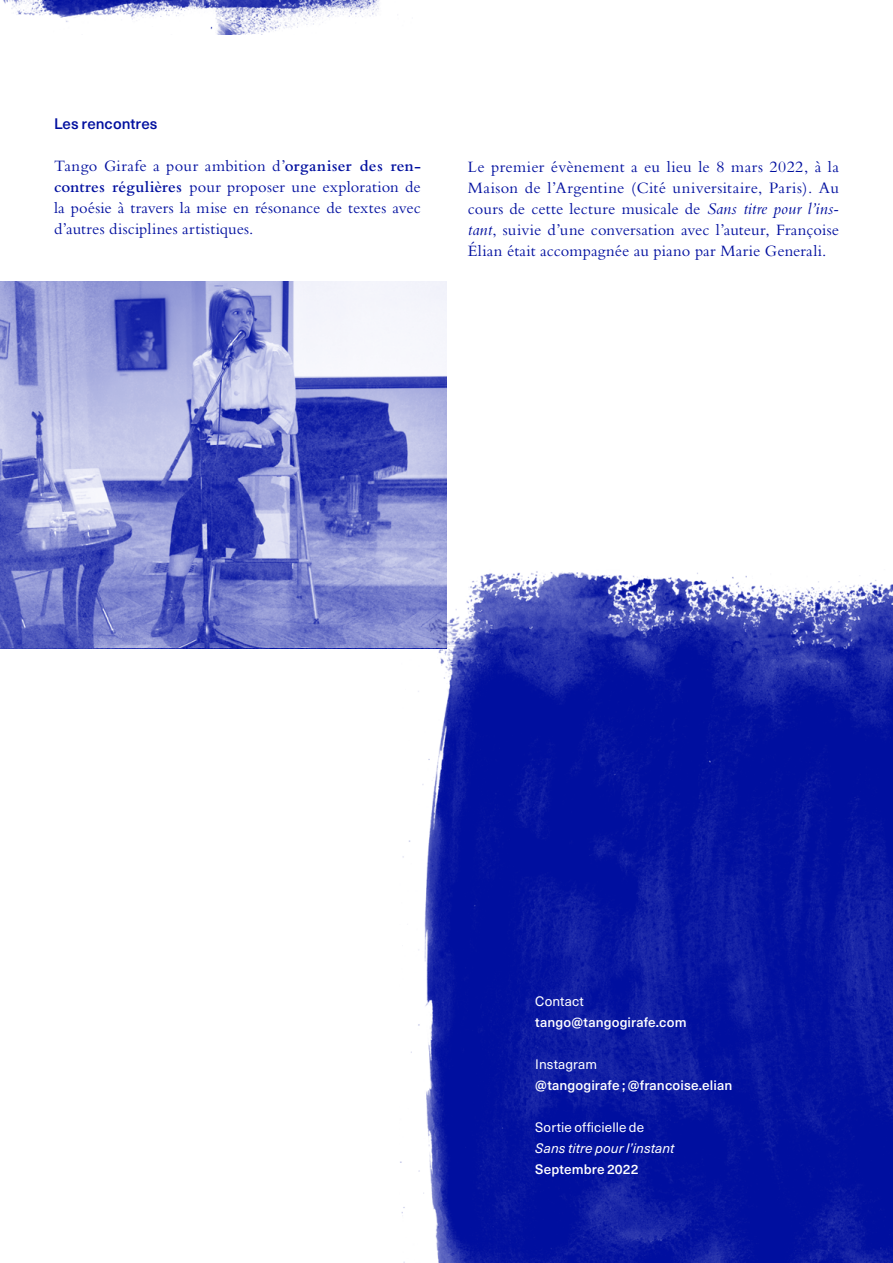
<style>
.page{position:relative;width:893px;height:1263px;background:#fff}
.page>*{position:absolute;margin:0;border:0;box-sizing:border-box;transform-origin:0 0}
.t1{font:16.5px/21px "Bembo";letter-spacing:.005em;color:#000f9f;text-align:justify}
.t2{font:500 15px "Neue Haas Unica Pro";letter-spacing:.005em;color:#000f9f}
.t3{font:500 13.5px "Neue Haas Unica Pro";letter-spacing:.005em;color:#fff}
.t4{font:13.5px "Neue Haas Unica Pro";letter-spacing:.005em;color:#fff}
.t5{font:italic 13.5px "Neue Haas Unica Pro";letter-spacing:.01em;color:#fff}
.s1{font-weight:600}
.s2{font-style:italic;font-size:17.25px}
</style>
<div class="page">
<img style="left:0;top:281px;width:446px;height:367px">
<img style="left:400px;top:570px;width:493px;height:693px">
<img style="left:3px;top:0;width:376px;height:34px">
<p class="t2" style="left:54px;top:115px;width:105px">Les rencontres</p>
<p class="t1" style="left:54px;top:155px;width:368px">Tango Girafe a pour ambition d’<span class="s1">organiser des ren&shy;contres régulières</span> pour proposer une exploration de la poésie à travers la mise en résonance de textes avec d’autres disciplines artistiques.</p>
<p class="t1" style="left:468px;top:156px;width:373px">Le premier évènement a eu lieu le 8 mars 2022, à la Maison de l’Argentine (Cité universitaire, Paris). Au cours de cette lecture musicale de <span class="s2">Sans titre pour l’ins&shy;tant</span>, suivie d’une conversation avec l’auteur, Françoise Élian était accompagnée au piano par Marie Generali.</p>
<p class="t4" style="left:535px;top:993px;width:50px">Contact</p>
<p class="t3" style="left:535px;top:1014px;width:153px">tango@tangogirafe.com</p>
<p class="t4" style="left:535px;top:1056px;width:63px">Instagram</p>
<p class="t3" style="left:535px;top:1077px;width:198px">@tangogirafe ; @francoise.elian</p>
<p class="t4" style="left:535px;top:1119px;width:110px">Sortie officielle de</p>
<p class="t5" style="left:535px;top:1140px;width:141px">Sans titre pour l’instant</p>
<p class="t3" style="left:535px;top:1161px;width:105px">Septembre 2022</p>
</div>
